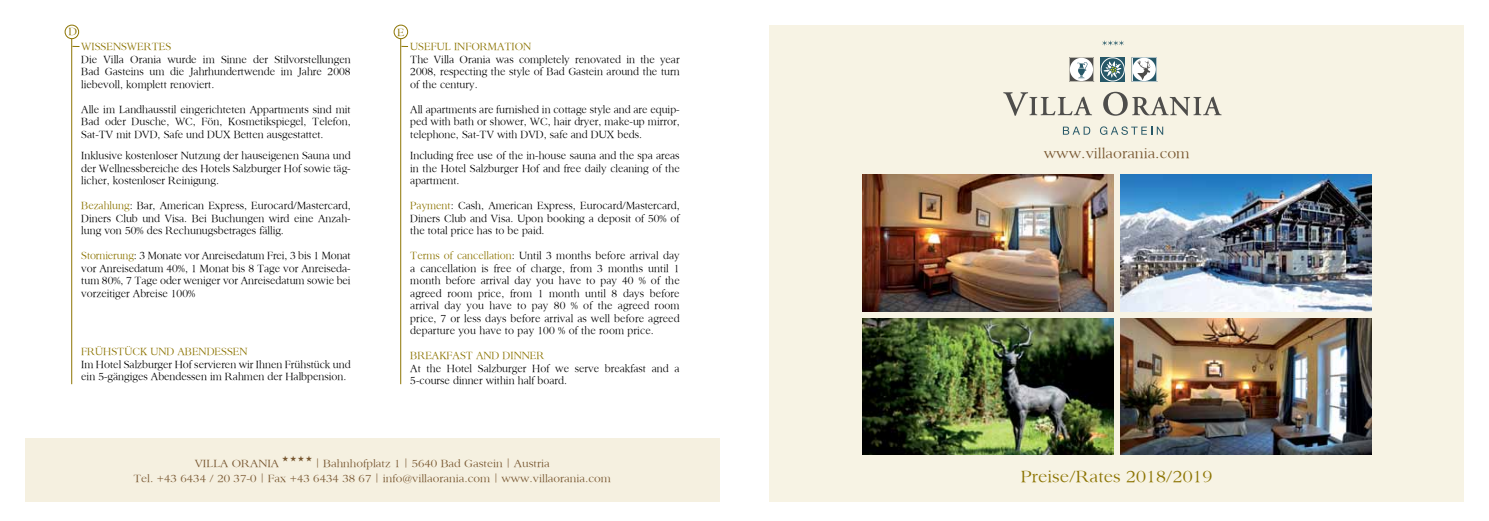
<style>
.page{position:relative;width:1489px;height:521px;background:#fff}
.page>*{position:absolute;margin:0;border:0;box-sizing:border-box;transform-origin:0 0}
.t1{font:17.5px "Sanford";color:#8c7402}
.t2{font:15px "Sanford";color:#77562f}
.t3{font:11.25px/12.5px "Sanford";color:#000;text-align:justify;scale:.9 1}
.t4{font:11.25px/15px "Sanford";color:#77562f}
.t5{font:11.25px "Sanford";color:#8c7402;scale:.9 1}
.t6{font:11.25px "Sanford";color:#8c7402}
.s1{color:#8c7402}
</style>
<div class="page">
<hr style="left:71px;top:35px;width:1px;height:349px;background:#8c7402">
<div style="left:65px;top:25px;width:14px;height:14px;background:#fff;border-radius:50%"></div>
<div style="left:65px;top:25px;width:14px;height:14px;border:1px solid #8c7402;border-radius:50%"></div>
<hr style="left:400px;top:35px;width:1px;height:349px;background:#8c7402">
<div style="left:394px;top:25px;width:13px;height:14px;background:#fff;border-radius:50%"></div>
<div style="left:394px;top:25px;width:14px;height:14px;border:1px solid #8c7402;border-radius:50%"></div>
<div style="left:25px;top:438px;width:694px;height:63px;background:#f5f0e0"></div>
<div style="left:769px;top:25px;width:694px;height:476px;background:#f7f3e4"></div>
<img style="left:862px;top:175px;width:251px;height:136px">
<img style="left:862px;top:318px;width:251px;height:137px">
<img style="left:1120px;top:175px;width:250px;height:136px">
<img style="left:1120px;top:318px;width:250px;height:137px">
<svg style="left:1100px;top:57px;width:25px;height:25px"></svg>
<svg style="left:1131px;top:57px;width:25px;height:25px"></svg>
<svg style="left:1100px;top:57px;width:24px;height:24px"></svg>
<svg style="left:1103px;top:61px;width:18px;height:17px"></svg>
<svg style="left:1069px;top:57px;width:24px;height:25px"></svg>
<svg style="left:1003px;top:92px;width:89px;height:24px"></svg>
<svg style="left:1103px;top:92px;width:118px;height:24px"></svg>
<svg style="left:1062px;top:127px;width:28px;height:8px"></svg>
<svg style="left:1100px;top:126px;width:63px;height:9px"></svg>
<div style="left:1100px;top:58px;width:24px;height:23px;border:1px solid #fff;border-radius:50%"></div>
<svg style="left:1102px;top:41px;width:21px;height:4px"></svg>
<p class="t6" style="left:68px;top:25px;width:10px">D</p>
<p class="t5" style="left:81px;top:40px;width:101px">Wissenswertes</p>
<p class="t3" style="left:81px;top:53px;width:301px">Die Villa Orania wurde im Sinne der Stilvorstellungen Bad Gasteins um die Jahrhundertwende im Jahre 2008 liebevoll, komplett renoviert.</p>
<p class="t3" style="left:81px;top:103px;width:301px">Alle im Landhausstil eingerichteten Appartments sind mit Bad oder Dusche, WC, Fön, Kosmetikspiegel, Telefon, Sat-TV mit DVD, Safe und DUX Betten ausgestattet.</p>
<p class="t3" style="left:81px;top:149px;width:301px">Inklusive kostenloser Nutzung der hauseigenen Sauna und der Wellnessbereiche des Hotels Salzburger Hof sowie täg&shy;licher, kostenloser Reinigung.</p>
<p class="t3" style="left:81px;top:199px;width:301px"><span class="s1">Bezahlung</span>: Bar, American Express, Eurocard/Mastercard, Diners Club und Visa. Bei Buchungen wird eine Anzah&shy;lung von 50% des Rechunugsbetrages fällig.</p>
<p class="t3" style="left:81px;top:249px;width:301px"><span class="s1">Stornierung</span>: 3 Monate vor Anreisedatum Frei, 3 bis 1 Monat vor Anreisedatum 40%, 1 Monat bis 8 Tage vor Anreiseda&shy;tum 80%, 7 Tage oder weniger vor Anreisedatum sowie bei vorzeitiger Abreise 100%</p>
<p class="t5" style="left:81px;top:345px;width:186px">Frühstück und Abendessen</p>
<p class="t3" style="left:81px;top:358px;width:301px">Im Hotel Salzburger Hof servieren wir Ihnen Frühstück und ein 5-gängiges Abendessen im Rahmen der Halbpension.</p>
<p class="t6" style="left:397px;top:25px;width:8px">E</p>
<p class="t5" style="left:410px;top:40px;width:32px">Useful</p>
<p class="t5" style="left:454px;top:40px;width:87px">information</p>
<p class="t3" style="left:410px;top:53px;width:301px">The Villa Orania was completely renovated in the year 2008, respecting the style of Bad Gastein around the turn of the century.</p>
<p class="t3" style="left:410px;top:103px;width:301px">All apartments are furnished in cottage style and are equip&shy;ped with bath or shower, WC, hair dryer, make-up mirror, telephone, Sat-TV with DVD, safe and DUX beds.</p>
<p class="t3" style="left:410px;top:149px;width:301px">Including free use of the in-house sauna and the spa areas in the Hotel Salzburger Hof and free daily cleaning of the apartment.</p>
<p class="t3" style="left:410px;top:199px;width:301px"><span class="s1">Payment</span>: Cash, American Express, Eurocard/Mastercard, Diners Club and Visa. Upon booking a deposit of 50% of the total price has to be paid.</p>
<p class="t3" style="left:410px;top:249px;width:301px"><span class="s1">Terms of cancellation</span>: Until 3 months before arrival day a cancellation is free of charge, from 3 months until 1 month before arrival day you have to pay 40 % of the agreed room price, from 1 month until 8 days before arrival day you have to pay 80 % of the agreed room price, 7 or less days before arrival as well before agreed departure you have to pay 100 % of the room price.</p>
<p class="t5" style="left:410px;top:349px;width:33px">Breakfa</p>
<p class="t5" style="left:460px;top:349px;width:95px">st and d inner</p>
<p class="t3" style="left:410px;top:361px;width:301px">At the Hotel Salzburger Hof we serve breakfast and a<br>5-course dinner within half board.</p>
<h2 class="t2" style="left:1043px;top:145px;width:147px">www.villaorania.com</h2>
<p class="t4" style="left:133px;top:455px;width:479px;text-indent:182px">| Bahnhofplatz 1 | 5640 Bad Gastein | Austria<br>Tel. +43 6434 / 20 37-0 | Fax +43 6434 38 67 | info@villaorania.com | www.villaorania.com</p>
<h1 class="t1" style="left:1020px;top:465px;width:193px">Preise/Rates 2018/2019</h1>
<p class="t4" style="left:195px;top:455px;width:86px">VILLA ORANIA</p>
</div>
